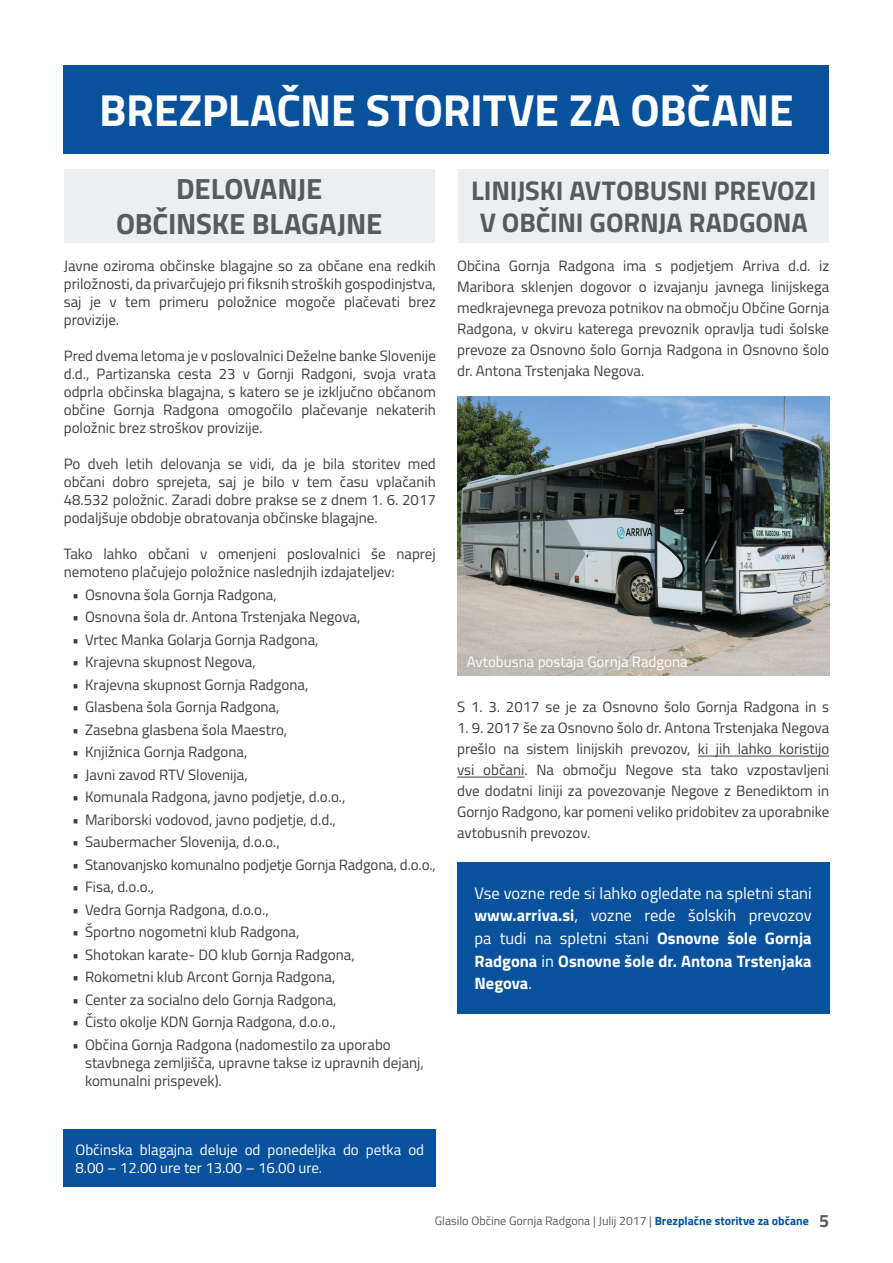
<style>
.page{position:relative;width:893px;height:1263px;background:#fff}
.page>*{position:absolute;margin:0;border:0;box-sizing:border-box;transform-origin:0 0}
.t1{font:700 45px "Titillium";letter-spacing:-.01em;color:#fff}
.t2{font:700 29.25px/35.1px "Titillium";letter-spacing:-.005em;color:#595a5b;text-align:center}
.t3{font:700 27px/32.4px "Titillium";letter-spacing:-.005em;color:#595a5b;text-align:center}
.t4{font:16.5px/22.5px "Titillium";color:#fff;text-align:justify}
.t5{font:15px/18px "Titillium";color:#3e3e40;text-align:justify}
.t6{font:15px/18px "Titillium";color:#fff}
.t7{font:12.15px "Titillium";color:#595a5b}
.s1{font-weight:700}
.s2{font-weight:700;font-size:12px;color:#08529d}
.s3{font-weight:700;font-size:18px}
</style>
<div class="page">
<div style="left:64px;top:169px;width:371px;height:74px;background:#edeeef"></div>
<div style="left:458px;top:169px;width:371px;height:74px;background:#edeeef"></div>
<div style="left:457px;top:862px;width:372px;height:151px;background:#08529d"></div>
<div style="left:64px;top:1129px;width:372px;height:57px;background:#08529d"></div>
<hr style="left:698px;top:756px;width:131px;height:1px;background:#3e3e40">
<hr style="left:457px;top:777px;width:67px;height:1px;background:#3e3e40">
<img style="left:457px;top:397px;width:372px;height:279px">
<div style="left:64px;top:65px;width:765px;height:89px;background:#08529d"></div>
<h1 class="t1" style="left:99px;top:76px;width:696px">BREZPLAČNE STORITVE ZA OBČANE</h1>
<h2 class="t2" style="left:116px;top:170px;width:268px">DELOVANJE<br>OBČINSKE BLAGAJNE</h2>
<p class="t5" style="left:64px;top:256px;width:374px">Javne oziroma občinske blagajne so za občane ena redkih priložnosti, da privarčujejo pri fiksnih stroških gospodinjstva, saj je v tem primeru položnice mogoče plačevati brez provizije.</p>
<p class="t5" style="left:64px;top:346px;width:374px">Pred dvema letoma je v poslovalnici Deželne banke Slovenije d.d., Partizanska cesta 23 v Gornji Radgoni, svoja vrata odprla občinska blagajna, s katero se je izključno občanom občine Gornja Radgona omogočilo plačevanje nekaterih položnic brez stroškov provizije.</p>
<p class="t5" style="left:64px;top:454px;width:374px">Po dveh letih delovanja se vidi, da je bila storitev med občani dobro sprejeta, saj je bilo v tem času vplačanih 48.532 položnic. Zaradi dobre prakse se z dnem 1. 6. 2017 podaljšuje obdobje obratovanja občinske blagajne.</p>
<p class="t5" style="left:64px;top:544px;width:374px">Tako lahko občani v omenjeni poslovalnici še naprej nemoteno plačujejo položnice naslednjih izdajateljev:</p>
<p class="t5" style="left:72px;top:585px;width:206px">• Osnovna šola Gornja Radgona,</p>
<p class="t5" style="left:72px;top:607px;width:290px">• Osnovna šola dr. Antona Trstenjaka Negova,</p>
<p class="t5" style="left:72px;top:630px;width:248px">• Vrtec Manka Golarja Gornja Radgona,</p>
<p class="t5" style="left:72px;top:652px;width:185px">• Krajevna skupnost Negova,</p>
<p class="t5" style="left:72px;top:675px;width:238px">• Krajevna skupnost Gornja Radgona,</p>
<p class="t5" style="left:72px;top:697px;width:209px">• Glasbena šola Gornja Radgona,</p>
<p class="t5" style="left:72px;top:720px;width:217px">• Zasebna glasbena šola Maestro,</p>
<p class="t5" style="left:72px;top:742px;width:177px">• Knjižnica Gornja Radgona,</p>
<p class="t5" style="left:72px;top:765px;width:177px">• Javni zavod RTV Slovenija,</p>
<p class="t5" style="left:72px;top:787px;width:275px">• Komunala Radgona, javno podjetje, d.o.o.,</p>
<p class="t5" style="left:72px;top:810px;width:265px">• Mariborski vodovod, javno podjetje, d.d.,</p>
<p class="t5" style="left:72px;top:832px;width:209px">• Saubermacher Slovenija, d.o.o.,</p>
<p class="t5" style="left:72px;top:855px;width:365px">• Stanovanjsko komunalno podjetje Gornja Radgona, d.o.o.,</p>
<p class="t5" style="left:72px;top:877px;width:83px">• Fisa, d.o.o.,</p>
<p class="t5" style="left:72px;top:900px;width:198px">• Vedra Gornja Radgona, d.o.o.,</p>
<p class="t5" style="left:72px;top:922px;width:229px">• Športno nogometni klub Radgona,</p>
<p class="t5" style="left:72px;top:945px;width:284px">• Shotokan karate- DO klub Gornja Radgona,</p>
<p class="t5" style="left:72px;top:967px;width:265px">• Rokometni klub Arcont Gornja Radgona,</p>
<p class="t5" style="left:72px;top:990px;width:266px">• Center za socialno delo Gornja Radgona,</p>
<p class="t5" style="left:72px;top:1012px;width:265px">• Čisto okolje KDN Gornja Radgona, d.o.o.,</p>
<p class="t5" style="left:85px;top:1035px;width:340px;text-align:left;text-indent:-13px">• Občina Gornja Radgona (nadomestilo za uporabo stavbnega zemljišča, upravne takse iz upravnih dejanj, komunalni prispevek).</p>
<p class="t6" style="left:75px;top:1139px;width:350px">Občinska blagajna deluje od ponedeljka do petka od<br>8.00 – 12.00 ure ter 13.00 – 16.00 ure.</p>
<h3 class="t3" style="left:471px;top:173px;width:347px">LINIJSKI AVTOBUSNI PREVOZI<br>V OBČINI GORNJA RADGONA</h3>
<p class="t5" style="left:457px;top:255px;width:374px;line-height:21px">Občina Gornja Radgona ima s podjetjem Arriva d.d. iz Maribora sklenjen dogovor o izvajanju javnega linijskega medkrajevnega prevoza potnikov na območju Občine Gornja Radgona, v okviru katerega prevoznik opravlja tudi šolske prevoze za Osnovno šolo Gornja Radgona in Osnovno šolo dr. Antona Trstenjaka Negova.</p>
<p class="t6" style="left:467px;top:652px;width:222px">Avtobusna postaja Gornja Radgona</p>
<p class="t5" style="left:457px;top:697px;width:374px">S 1. 3. 2017 se je za Osnovno šolo Gornja Radgona in s</p>
<p class="t5" style="left:457px;top:717px;width:374px;line-height:21px">1. 9. 2017 še za Osnovno šolo dr. Antona Trstenjaka Negova prešlo na sistem linijskih prevozov, ki jih lahko koristijo vsi občani. Na območju Negove sta tako vzpostavljeni dve dodatni liniji za povezovanje Negove z Benediktom in Gornjo Radgono, kar pomeni veliko pridobitev za uporabnike avtobusnih prevozov.</p>
<p class="t4" style="left:475px;top:881px;width:339px">Vse vozne rede si lahko ogledate na spletni stani <span class="s1">www.arriva.si</span>, vozne rede šolskih prevozov pa tudi na spletni stani <span class="s1">Osnovne šole Gornja Radgona</span> in <span class="s1">Osnovne šole dr. Antona Trstenjaka Negova</span>.</p>
<p class="t7" style="left:435px;top:1211px;width:396px">Glasilo Občine Gornja Radgona | Julij 2017 | <span class="s2">Brezplačne storitve za občane</span> <span class="s3">5</span></p>
</div>
